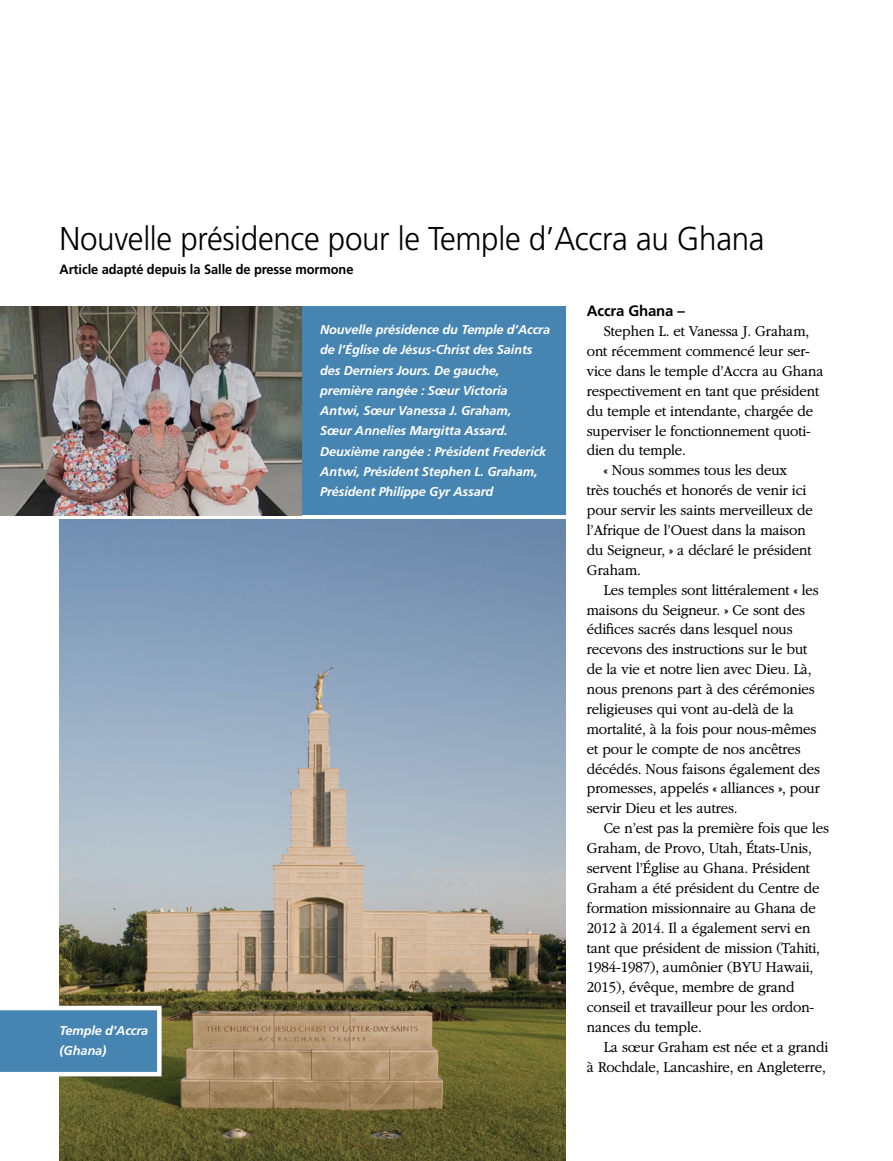
<style>
.page{position:relative;width:893px;height:1161px;background:#fff}
.page>*{position:absolute;margin:0;border:0;box-sizing:border-box;transform-origin:0 0}
.FIGimg_title{font:300 33px "Frutigerlds Lat";letter-spacing:-.01em;color:#000;scale:.95 1}
.ARTCL_para_NEWS{font:300 15.75px/20px "Garamondlds Lat Plus";letter-spacing:-.01em;color:#000;scale:.95 1}
.TOPIC-1_title{font:700 15px "Frutigerlds Lat";letter-spacing:-.01em;color:#000}
.ARTCL-BY_para_first{font:700 13.5px "Frutigerlds Lat";letter-spacing:-.005em;color:#000;scale:.95 1}
.FIGimg_CAP_para_NEWS{font:italic 700 12.75px/20.2px "Frutigerlds Lat";letter-spacing:-.01em;color:#fff}
</style>
<div class="page">
<img style="left:60px;top:519px;width:506px;height:642px">
<img style="left:0;top:306px;width:302px;height:209px">
<svg style="left:0;top:1006px;width:162px;height:70px;background:#6096bc"></svg>
<div style="left:302px;top:306px;width:264px;height:209px;background:#4685b1"></div>
<p class="FIGimg_title" style="left:60px;top:215px;width:744px">Nouvelle présidence pour le Temple d’Accra au Ghana</p>
<p class="ARTCL-BY_para_first" style="left:60px;top:259px;width:311px">Article adapté depuis la Salle de presse mormone</p>
<p class="TOPIC-1_title" style="left:587px;top:299px;width:100px">Accra Ghana –</p>
<p class="ARTCL_para_NEWS" style="left:587px;top:321px;width:251px;text-indent:17px">Stephen L. et Vanessa J. Graham, ont récemment commencé leur ser&shy;vice dans le temple d’Accra au Ghana respectivement en tant que président du temple et intendante, chargée de superviser le fonctionnement quoti&shy;dien du temple.</p>
<p class="ARTCL_para_NEWS" style="left:587px;top:460px;width:239px;text-indent:17px">« Nous sommes tous les deux très touchés et honorés de venir ici pour servir les saints merveilleux de l’Afrique de l’Ouest dans la maison du Seigneur, » a déclaré le président<br>Graham.</p>
<p class="ARTCL_para_NEWS" style="left:587px;top:579px;width:247px;text-indent:17px">Les temples sont littéralement « les maisons du Seigneur. » Ce sont des édifices sacrés dans lesquel nous recevons des instructions sur le but de la vie et notre lien avec Dieu. Là, nous prenons part à des cérémonies religieuses qui vont au-delà de la mortalité, à la fois pour nous-mêmes et pour le compte de nos ancêtres décédés. Nous faisons également des promesses, appelés « alliances », pour servir Dieu et les autres.</p>
<p class="ARTCL_para_NEWS" style="left:587px;top:818px;width:257px;text-indent:17px">Ce n’est pas la première fois que les Graham, de Provo, Utah, États-Unis, servent l’Église au Ghana. Président Graham a été président du Centre de formation missionnaire au Ghana de 2012 à 2014. Il a également servi en tant que président de mission (Tahiti, 1984-1987), aumônier (BYU Hawaii, 2015), évêque, membre de grand conseil et travailleur pour les ordon&shy;nances du temple.</p>
<p class="ARTCL_para_NEWS" style="left:587px;top:1037px;width:256px;text-align:right">La sœur Graham est née et a grandi<br>à Rochdale, Lancashire, en Angleterre,</p>
<p class="FIGimg_CAP_para_NEWS" style="left:320px;top:319px;width:231px">Nouvelle présidence du Temple d’Accra de l’Église de Jésus-Christ des Saints des Derniers Jours. De gauche, première rangée : Sœur Victoria Antwi, Sœur Vanessa J. Graham,<br>Sœur Annelies Margitta Assard.<br>Deuxième rangée : Président Frederick Antwi, Président Stephen L. Graham, Président Philippe Gyr Assard</p>
<p class="FIGimg_CAP_para_NEWS" style="left:60px;top:1020px;width:90px">Temple d’Accra (Ghana)</p>
</div>
